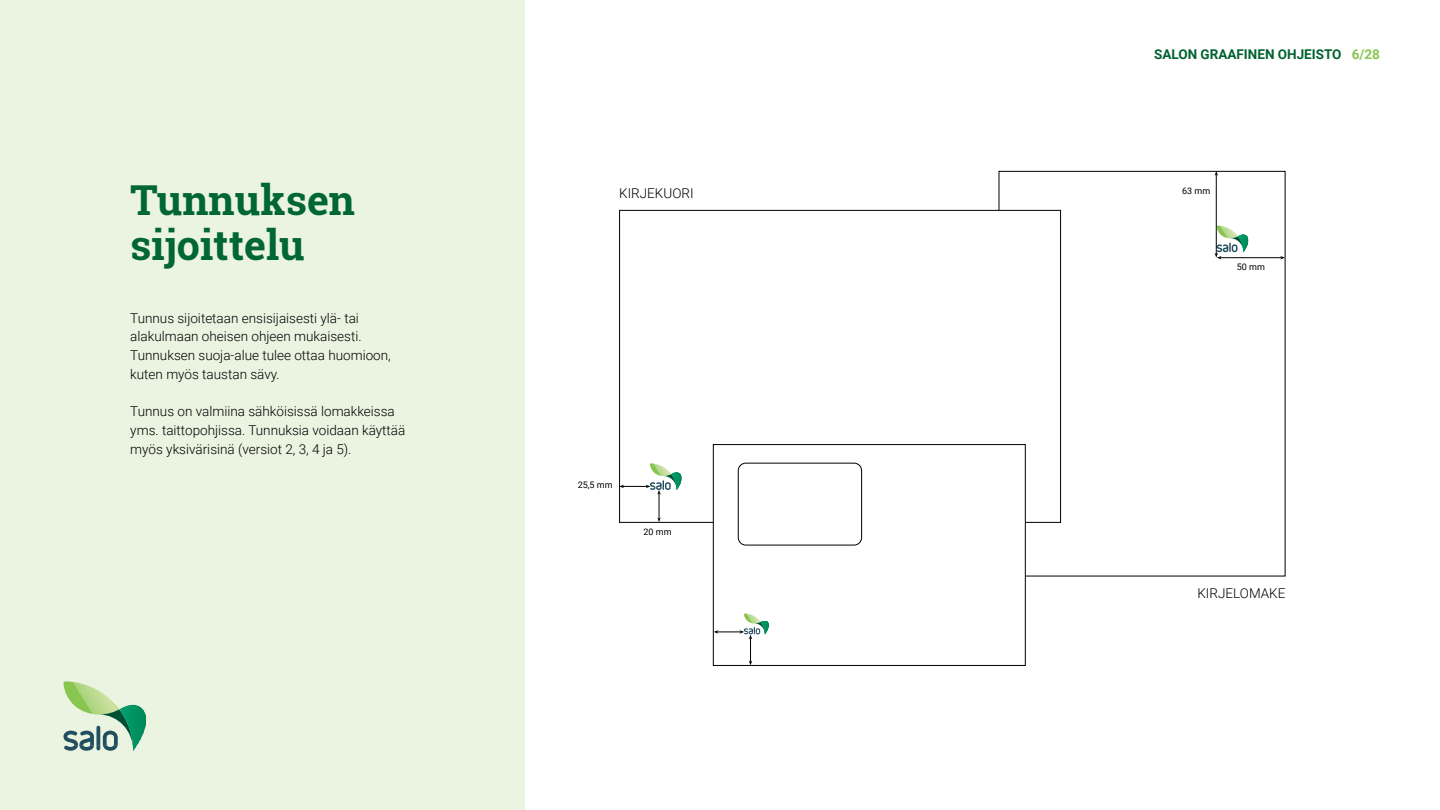
<style>
.page{position:relative;width:1440px;height:810px;background:#fff}
.page>*{position:absolute;margin:0;border:0;box-sizing:border-box;transform-origin:0 0}
.t1{font:700 41.25px/45px "Roboto Slab";color:#006733}
.t2{font:300 13.5px/18.8px "Roboto";color:#000}
.t3{font:700 13.5px "Roboto";color:#006230}
.t4{font:9px "Roboto";color:#000}
.s1{color:#89c650}
</style>
<div class="page">
<div style="left:0;top:0;width:525px;height:810px;background:#ebf4e1"></div>
<div style="left:713px;top:444px;width:313px;height:222px;border:1px solid #000"></div>
<div style="left:738px;top:463px;width:124px;height:82px;border:1px solid #000;border-radius:8px"></div>
<hr style="left:1220px;top:258px;width:62px;height:1px;background:#000">
<svg style="left:1280px;top:256px;width:5px;height:3px"></svg>
<svg style="left:619px;top:463px;width:63px;height:59px"></svg>
<hr style="left:1216px;top:175px;width:1px;height:79px;background:#000">
<svg style="left:1215px;top:171px;width:3px;height:5px"></svg>
<svg style="left:1215px;top:226px;width:34px;height:33px"></svg>
<svg style="left:714px;top:613px;width:56px;height:52px"></svg>
<hr style="left:133px;top:705px;width:1px;height:46px;background:#009362">
<hr style="left:134px;top:705px;width:1px;height:46px;background:#009261">
<hr style="left:135px;top:705px;width:1px;height:46px;background:#009261">
<hr style="left:136px;top:705px;width:1px;height:46px;background:#009160">
<hr style="left:137px;top:705px;width:1px;height:46px;background:#00905f">
<hr style="left:138px;top:705px;width:1px;height:46px;background:#008f5e">
<hr style="left:139px;top:705px;width:1px;height:46px;background:#008e5c">
<hr style="left:140px;top:705px;width:1px;height:46px;background:#008d5c">
<hr style="left:141px;top:705px;width:1px;height:46px;background:#008c5a">
<hr style="left:142px;top:705px;width:1px;height:46px;background:#008b5a">
<hr style="left:143px;top:705px;width:1px;height:46px;background:#008a58">
<hr style="left:144px;top:705px;width:1px;height:46px;background:#008957">
<hr style="left:145px;top:705px;width:1px;height:46px;background:#008957">
<hr style="left:146px;top:705px;width:1px;height:46px;background:#008856">
<svg style="left:63px;top:681px;width:70px;height:70px"></svg>
<h1 class="t1" style="left:130px;top:177px;width:226px">Tunnuksen sijoittelu</h1>
<p class="t2" style="left:130px;top:308px;width:262px">Tunnus sijoitetaan ensisijaisesti ylä- tai alakulmaan oheisen ohjeen mukaisesti.<br>Tunnuksen suoja-alue tulee ottaa huomioon, kuten myös taustan sävy.</p>
<p class="t2" style="left:130px;top:402px;width:277px">Tunnus on valmiina sähköisissä lomakkeissa yms. taittopohjissa. Tunnuksia voidaan käyttää myös yksivärisinä (versiot 2, 3, 4 ja 5).</p>
<p class="t2" style="left:619px;top:183px;width:76px">KIRJEKUORI</p>
<p class="t4" style="left:578px;top:479px;width:36px">25,5 mm</p>
<p class="t4" style="left:643px;top:526px;width:30px">20 mm</p>
<p class="t3" style="left:1154px;top:44px;width:227px">SALON GRAAFINEN OHJEISTO <span class="s1">6/28</span></p>
<p class="t4" style="left:1182px;top:185px;width:30px">63 mm</p>
<p class="t4" style="left:1237px;top:260px;width:30px">50 mm</p>
<p class="t2" style="left:1197px;top:584px;width:90px">KIRJELOMAKE</p>
</div>
